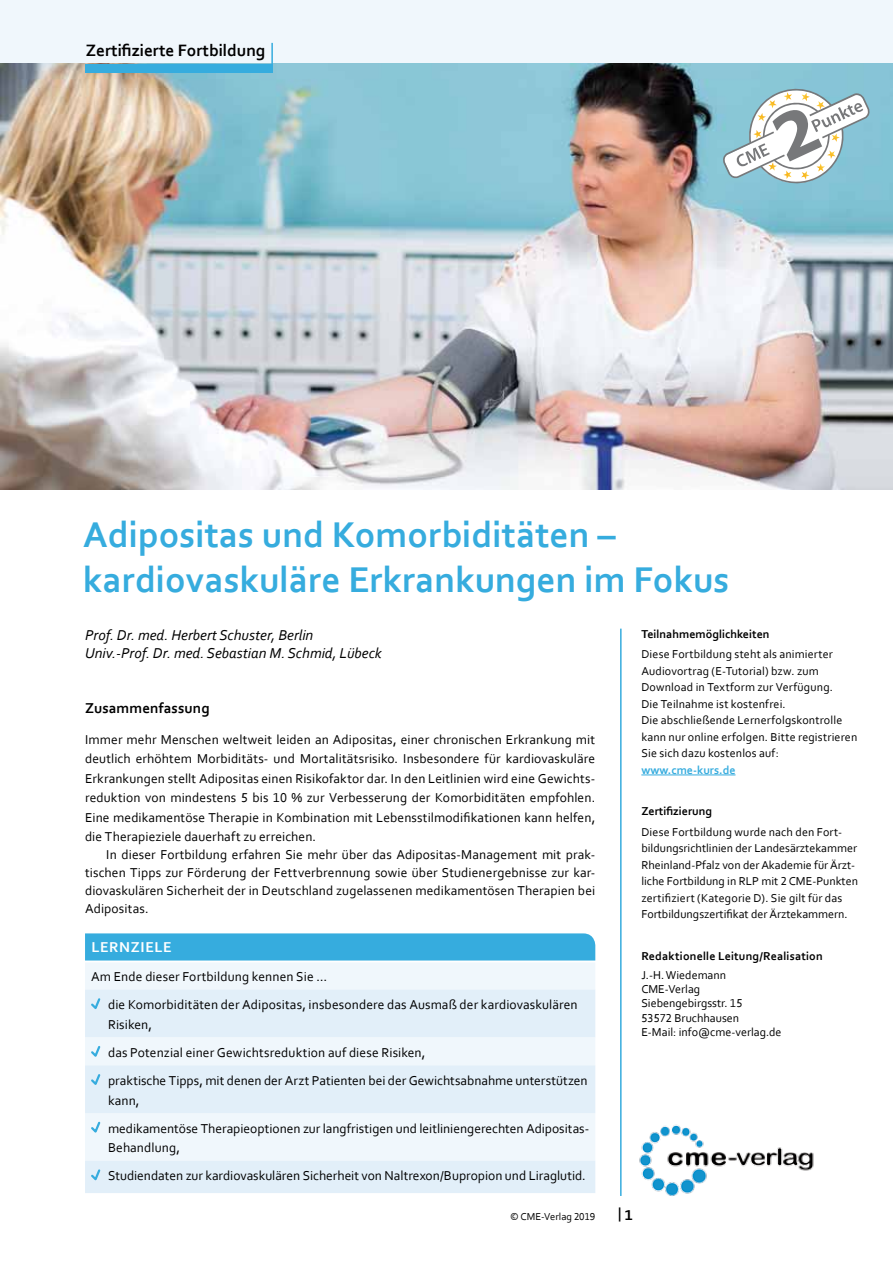
<style>
.page{position:relative;width:893px;height:1263px;background:#fff}
.page>*{position:absolute;margin:0;border:0;box-sizing:border-box;transform-origin:0 0}
.t1{font:700 37.5px/45px "Corbel";color:#36acde}
.t2{font:700 17.25px "Corbel";color:#000}
.t3{font:italic 15px/18px "Corbel";color:#000}
.t4{font:700 15px "Corbel";letter-spacing:.005em;color:#000}
.t5{font:700 15px "Corbel";letter-spacing:.045em;color:#fff}
.t6{font:13.5px/19.5px "Corbel";letter-spacing:.005em;color:#000}
.t7{font:12px/16.5px "Corbel";letter-spacing:.01em;color:#000}
.t8{font:700 12px "Corbel";letter-spacing:.005em;color:#000}
.t9{font:700 12px "Corbel";color:#36acde}
.t10{font:10.5px "Corbel";color:#000}
</style>
<div class="page">
<div style="left:0;top:0;width:893px;height:64px;background:#f0f7fc"></div>
<img style="left:0;top:64px;width:893px;height:425px">
<div style="left:85px;top:933px;width:510px;height:27px;background:#36acde"></div>
<hr style="left:641px;top:774px;width:94px;height:1px;background:#36acde">
<div style="left:85px;top:963px;width:510px;height:26px;background:#f0f7fc"></div>
<svg style="left:85px;top:989px;width:510px;height:204px;fill:#e2eff9"></svg>
<svg style="left:89px;top:996px;width:13px;height:16px"></svg>
<svg style="left:89px;top:1044px;width:13px;height:16px"></svg>
<svg style="left:89px;top:1072px;width:13px;height:16px"></svg>
<svg style="left:89px;top:1120px;width:13px;height:15px"></svg>
<svg style="left:89px;top:1167px;width:13px;height:16px"></svg>
<hr style="left:620px;top:629px;width:2px;height:567px;background:#36acde">
<img style="left:639px;top:1124px;width:175px;height:72px">
<div style="left:85px;top:64px;width:187px;height:8px;background:#36acde"></div>
<hr style="left:271px;top:43px;width:2px;height:29px;background:#36acde">
<svg style="left:723px;top:84px;width:147px;height:104px"></svg>
<p class="t2" style="left:86px;top:39px;width:181px">Zertifizierte Fortbildung</p>
<h1 class="t1" style="left:83px;top:511px;width:648px">Adipositas und Komorbiditäten – kardiovaskuläre Erkrankungen im Fokus</h1>
<p class="t3" style="left:85px;top:625px;width:298px">Prof. Dr. med. Herbert Schuster, Berlin<br>Univ.-Prof. Dr. med. Sebastian M. Schmid, Lübeck</p>
<p class="t8" style="left:641px;top:626px;width:130px">Teilnahmemöglichkeiten</p>
<p class="t7" style="left:641px;top:646px;width:217px">Diese Fortbildung steht als animierter Audiovortrag (E-Tutorial) bzw. zum Download in Textform zur Verfügung.<br>Die Teilnahme ist kostenfrei.<br>Die abschließende Lernerfolgskontrolle kann nur online erfolgen. Bitte registrieren Sie sich dazu kostenlos auf:</p>
<p class="t9" style="left:641px;top:762px;width:96px">www.cme-kurs.de</p>
<p class="t8" style="left:641px;top:804px;width:72px">Zertifizierung</p>
<p class="t7" style="left:641px;top:823px;width:218px">Diese Fortbildung wurde nach den Fort&shy;bildungsrichtlinien der Landesärztekammer Rheinland-Pfalz von der Akademie für Ärzt&shy;liche Fortbildung in RLP mit 2 CME-Punkten zertifiziert (Kategorie D). Sie gilt für das Fortbildungszertifikat der Ärztekammern.</p>
<p class="t8" style="left:641px;top:948px;width:183px">Redaktionelle Leitung/Realisation</p>
<p class="t7" style="left:641px;top:967px;width:142px;line-height:14.4px">J.-H. Wiedemann<br>CME-Verlag<br>Siebengebirgsstr. 15<br>53572 Bruchhausen<br>E-Mail: info@cme-verlag.de</p>
<p class="t4" style="left:85px;top:699px;width:126px">Zusammenfassung</p>
<p class="t6" style="left:85px;top:729px;width:512px;text-align:justify">Immer mehr Menschen weltweit leiden an Adipositas, einer chronischen Erkrankung mit deutlich erhöhtem Morbiditäts- und Mortalitätsrisiko. Insbesondere für kardiovaskuläre Erkrankungen stellt Adipositas einen Risikofaktor dar. In den Leitlinien wird eine Gewichts&shy;reduktion von mindestens 5 bis 10 % zur Verbesserung der Komorbiditäten empfohlen.<br>Eine medikamentöse Therapie in Kombination mit Lebensstilmodifikationen kann helfen, die Therapieziele dauerhaft zu erreichen.</p>
<p class="t6" style="left:85px;top:845px;width:512px;line-height:18px;text-align:justify;text-indent:21px">In dieser Fortbildung erfahren Sie mehr über das Adipositas-Management mit prak&shy;tischen Tipps zur Förderung der Fettverbrennung sowie über Studienergebnisse zur kar&shy;diovaskulären Sicherheit der in Deutschland zugelassenen medikamentösen Therapien bei Adipositas.</p>
<p class="t5" style="left:91px;top:937px;width:82px">Lernziele</p>
<p class="t6" style="left:108px;top:962px;width:471px;line-height:28.2px;text-indent:-17px">Am Ende dieser Fortbildung kennen Sie …<br>die Komorbiditäten der Adipositas, insbesondere das Ausmaß der kardiovaskulären</p>
<p class="t6" style="left:108px;top:1010px;width:481px;line-height:28.2px">Risiken,<br>das Potenzial einer Gewichtsreduktion auf diese Risiken,<br>praktische Tipps, mit denen der Arzt Patienten bei der Gewichtsabnahme unterstützen</p>
<p class="t6" style="left:108px;top:1085px;width:483px;line-height:28.2px">kann,<br>medikamentöse Therapieoptionen zur langfristigen und leitliniengerechten Adipositas-</p>
<p class="t6" style="left:108px;top:1133px;width:479px;line-height:28.2px">Behandlung,<br>Studiendaten zur kardiovaskulären Sicherheit von Naltrexon/Bupropion und Liraglutid.</p>
<p class="t4" style="left:618px;top:1204px;width:5px">|</p>
<p class="t10" style="left:510px;top:1210px;width:87px">© CME-Verlag 2019</p>
<p class="t4" style="left:625px;top:1206px;width:9px">1</p>
</div>
